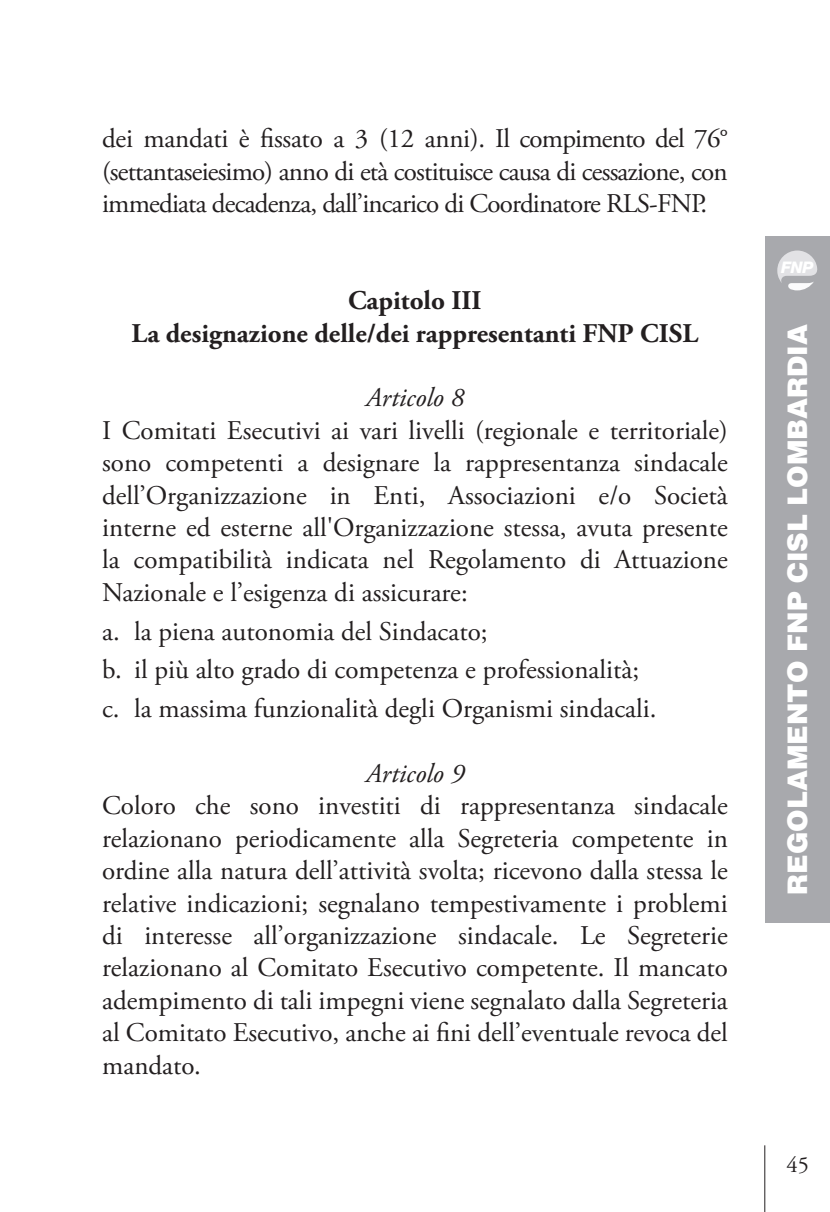
<style>
.page{position:relative;width:830px;height:1212px;background:#fff}
.page>*{position:absolute;margin:0;border:0;box-sizing:border-box;transform-origin:0 0}
.t1{font:27px/32.4px "Adobe Garamond Pro";color:#231f20;text-align:justify}
.t2{font:700 27px "Adobe Garamond Pro";color:#231f20}
.t3{font:900 27px "Helvetica LT Std";color:#fff}
.t4{font:italic 27px "Adobe Garamond Pro";color:#231f20}
.t5{font:22.5px "Adobe Garamond Pro";color:#231f20}
.t6{font:italic 800 15.97px "Helvetica Neue LT Std";color:#fff}
</style>
<div class="page">
<hr style="left:764px;top:1145px;width:1px;height:67px;background:#231f20">
<div style="left:764px;top:236px;width:65px;height:686px;background:#a8a9ad"></div>
<svg style="left:777px;top:250px;width:39px;height:40px"></svg>
<p class="t1" style="left:102px;top:123px;width:627px">dei mandati è fissato a 3 (12 anni). Il compimento del 76° (settantaseiesimo) anno di età costituisce causa di cessazione, con immediata decadenza, dall’incarico di Coordinatore RLS-FNP.</p>
<p class="t2" style="left:348px;top:285px;width:135px">Capitolo III</p>
<p class="t2" style="left:131px;top:317px;width:568px">La designazione delle/dei rappresentanti FNP CISL</p>
<p class="t4" style="left:365px;top:382px;width:100px">Articolo 8</p>
<p class="t1" style="left:102px;top:415px;width:627px">I Comitati Esecutivi ai vari livelli (regionale e territoriale) sono competenti a designare la rappresentanza sindacale dell’Organizzazione in Enti, Associazioni e/o Società interne ed esterne all'Organizzazione stessa, avuta presente la compatibilità indicata nel Regolamento di Attuazione Nazionale e l’esigenza di assicurare:</p>
<p class="t1" style="left:102px;top:616px;width:387px">a. la piena autonomia del Sindacato;</p>
<p class="t1" style="left:102px;top:654px;width:538px">b. il più alto grado di competenza e professionalità;</p>
<p class="t1" style="left:102px;top:693px;width:555px">c. la massima funzionalità degli Organismi sindacali.</p>
<p class="t4" style="left:365px;top:757px;width:100px">Articolo 9</p>
<p class="t1" style="left:102px;top:790px;width:627px">Coloro che sono investiti di rappresentanza sindacale relazionano periodicamente alla Segreteria competente in ordine alla natura dell’attività svolta; ricevono dalla stessa le relative indicazioni; segnalano tempestivamente i problemi di interesse all’organizzazione sindacale. Le Segreterie relazionano al Comitato Esecutivo competente. Il mancato adempimento di tali impegni viene segnalato dalla Segreteria al Comitato Esecutivo, anche ai fini dell’eventuale revoca del mandato.</p>
<p class="t6" style="left:780px;top:257px;width:34px">FNP</p>
<p class="t3" style="left:779px;top:895px;width:572px;rotate:-90deg">REGOLAMENTO FNP CISL LOMBARDIA</p>
<p class="t5" style="left:786px;top:1152px;width:24px">45</p>
</div>
